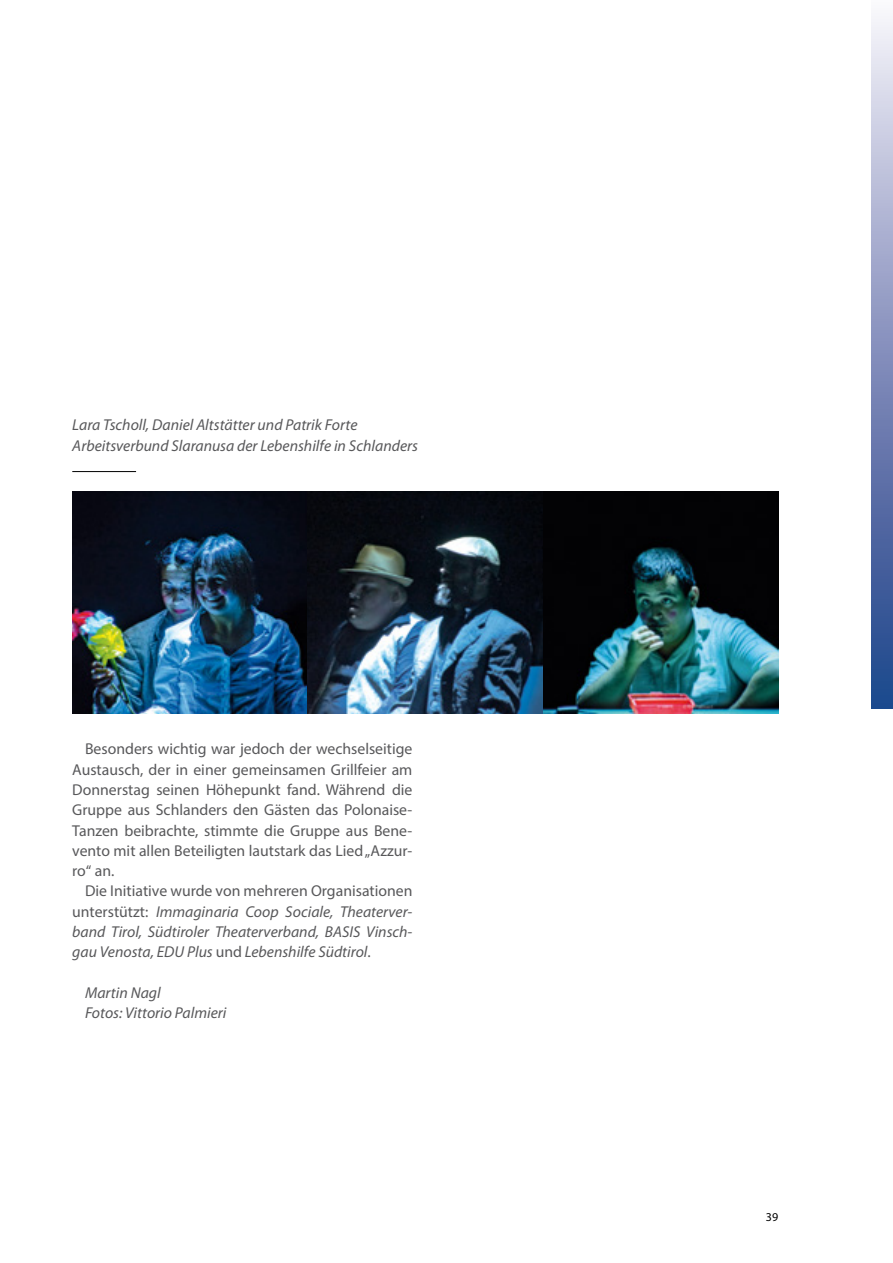
<style>
.page{position:relative;width:893px;height:1263px;background:#fff}
.page>*{position:absolute;margin:0;border:0;box-sizing:border-box;transform-origin:0 0}
.t1{font:italic 15.75px/20.2px "Myriad Pro";color:#58585a}
.t2{font:15.75px/20.2px "Myriad Pro";color:#58585a;text-align:justify}
.t3{font:12px "Myriad Pro";color:#000}
.s1{font-style:normal}
</style>
<div class="page">
<div style="left:872px;top:0;width:21px;height:708px;background:linear-gradient(to bottom,#f6eff8,#183b86)"></div>
<hr style="left:72px;top:471px;width:64px;height:1px;background:#000">
<img style="left:72px;top:491px;width:706px;height:223px">
<p class="t1" style="left:72px;top:415px;width:347px">Lara Tscholl, Daniel Altstätter und Patrik Forte<br>Arbeitsverbund Slaranusa der Lebenshilfe in Schlanders</p>
<p class="t2" style="left:72px;top:739px;width:342px;text-indent:13px">Besonders wichtig war jedoch der wechselseitige Austausch, der in einer gemeinsamen Grillfeier am Donnerstag seinen Höhepunkt fand. Während die Gruppe aus Schlanders den Gästen das Polonaise-Tanzen beibrachte, stimmte die Gruppe aus Bene&shy;vento mit allen Beteiligten lautstark das Lied „Azzur&shy;ro“ an.</p>
<p class="t1" style="left:72px;top:881px;width:342px;text-align:justify;text-indent:13px"><span class="s1">Die Initiative wurde von mehreren Organisationen unterstützt:</span> Immaginaria Coop Sociale, Theaterver&shy;band Tirol, Südtiroler Theaterverband, BASIS Vinsch&shy;gau Venosta, EDU Plus <span class="s1">und</span> Lebenshilfe Südtirol<span class="s1">.</span></p>
<p class="t1" style="left:85px;top:982px;width:143px">Martin Nagl<br>Fotos: Vittorio Palmieri</p>
<p class="t3" style="left:766px;top:1209px;width:14px">39</p>
</div>
